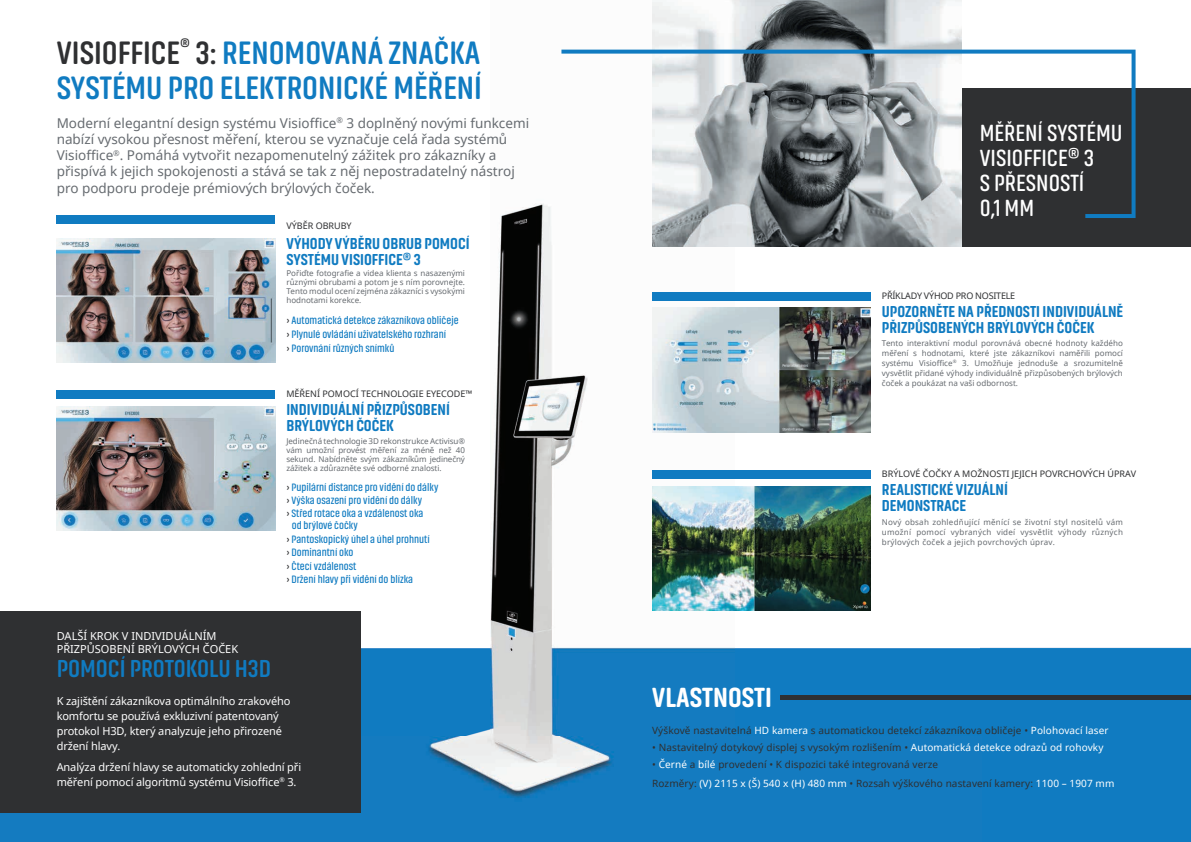
<style>
.page{position:relative;width:1191px;height:842px;background:#fff}
.page>*{position:absolute;margin:0;border:0;box-sizing:border-box;transform-origin:0 0}
.t1{font:700 33px/35px "Akhand Soft";color:#107bc1}
.t2{font:800 28px "Akhand Soft";color:#fff}
.t3{font:700 25px "Akhand Soft";color:#107bc1}
.t4{font:600 24px/25px "Akhand Soft";color:#fff}
.t5{font:800 16px/16px "Akhand Soft";color:#107bc1}
.t6{font:13.5px/16.2px "Noto Sans";color:#666b70}
.t7{font:600 11px/13.4px "Akhand Soft";color:#107bc1}
.t8{font:11px/15px "Noto Sans";letter-spacing:-.01em;color:#fff}
.t9{font:10px/19.8px "Noto Sans";letter-spacing:.01em;color:#2f3032}
.t10{font:9px "Noto Sans";color:#2f3032}
.t11{font:9px "Noto Sans";letter-spacing:-.025em;color:#2f3032}
.t12{font:8px/10px "Noto Sans";color:#666b70;text-align:justify}
.s1{color:#2f3032}
.s2{color:#fff}
</style>
<div class="page">
<img style="left:0;top:0;width:1191px;height:842px">
<div style="left:0;top:611px;width:360px;height:201px;background:#2f3032"></div>
<div style="left:961px;top:88px;width:230px;height:159px;background:#2f3032"></div>
<img style="left:57px;top:238px;width:218px;height:124px">
<img style="left:652px;top:308px;width:218px;height:124px">
<img style="left:652px;top:0;width:309px;height:247px">
<img style="left:652px;top:486px;width:218px;height:125px">
<img style="left:57px;top:406px;width:218px;height:124px">
<svg style="left:561px;top:50px;width:574px;height:168px"></svg>
<div style="left:57px;top:390px;width:218px;height:9px;background:#107bc1"></div>
<div style="left:57px;top:215px;width:218px;height:9px;background:#107bc1"></div>
<div style="left:652px;top:292px;width:218px;height:8px;background:#107bc1"></div>
<div style="left:652px;top:471px;width:218px;height:8px;background:#107bc1"></div>
<hr style="left:780px;top:695px;width:411px;height:4px;background:#2f3032">
<h1 class="t1" style="left:57px;top:35px;width:427px"><span class="s1">VISIOFFICE</span><sup>®</sup> <span class="s1">3:</span> RENOMOVANÁ ZNAČKA<br>SYSTÉMU PRO ELEKTRONICKÉ MĚŘENÍ</h1>
<p class="t6" style="left:57px;top:114px;width:474px">Moderní elegantní design systému Visioffice<sup>®</sup> 3 doplněný novými funkcemi nabízí vysokou přesnost měření, kterou se vyznačuje celá řada systémů Visioffice<sup>®</sup>. Pomáhá vytvořit nezapomenutelný zážitek pro zákazníky a přispívá k jejich spokojenosti a stává se tak z něj nepostradatelný nástroj pro podporu prodeje prémiových brýlových čoček.</p>
<h3 class="t4" style="left:979px;top:120px;width:144px">MĚŘENÍ SYSTÉMU<br>VISIOFFICE® 3<br>S PŘESNOSTÍ<br>0,1 MM</h3>
<p class="t10" style="left:286px;top:220px;width:67px">VÝBĚR OBRUBY</p>
<h3 class="t5" style="left:286px;top:235px;width:185px">VÝHODY VÝBĚRU OBRUB POMOCÍ<br>SYSTÉMU VISIOFFICE® 3</h3>
<p class="t12" style="left:286px;top:269px;width:180px;line-height:9px">Pořiďte fotografie a videa klienta s nasazenými různými obrubami a potom je s ním porovnejte.<br>Tento modul ocení zejména zákazníci s vysokými hodnotami korekce.</p>
<h3 class="t7" style="left:286px;top:314px;width:174px;line-height:14px"><span class="s1">›</span> Automatická detekce zákazníkova obličeje <span class="s1">›</span> Plynulé ovládání uživatelského rozhraní<br><span class="s1">›</span> Porovnání různých snímků</h3>
<p class="t10" style="left:286px;top:388px;width:187px">MĚŘENÍ POMOCÍ TECHNOLOGIE EYECODE™</p>
<h3 class="t5" style="left:286px;top:402px;width:165px">INDIVIDUÁLNÍ PŘIZPŮSOBENÍ<br>BRÝLOVÝCH ČOČEK</h3>
<p class="t12" style="left:286px;top:436px;width:180px;line-height:9px">Jedinečná technologie 3D rekonstrukce Activisu® vám umožní provést měření za méně než 40 sekund. Nabídněte svým zákazníkům jedinečný zážitek a zdůrazněte své odborné znalosti.</p>
<h3 class="t7" style="left:286px;top:480px;width:153px"><span class="s1">›</span> Pupilární distance pro vidění do dálky <span class="s1">›</span> Výška osazení pro vidění do dálky<br><span class="s1">›</span> Střed rotace oka a vzdálenost oka</h3>
<h3 class="t7" style="left:286px;top:519px;width:145px;text-indent:6px">od brýlové čočky<br><span class="s1">›</span> Pantoskopický úhel a úhel prohnutí <span class="s1">›</span> Dominantní oko<br><span class="s1">›</span> Čtecí vzdálenost<br><span class="s1">›</span> Držení hlavy při vidění do blízka</h3>
<h3 class="t8" style="left:57px;top:629px;width:183px;line-height:13px">DALŠÍ KROK V INDIVIDUÁLNÍM<br>PŘIZPŮSOBENÍ BRÝLOVÝCH ČOČEK</h3>
<h3 class="t3" style="left:57px;top:656px;width:216px">POMOCÍ PROTOKOLU H3D</h3>
<h3 class="t8" style="left:57px;top:693px;width:235px">K zajištění zákazníkova optimálního zrakového komfortu se používá exkluzivní patentovaný protokol H3D, který analyzuje jeho přirozené držení hlavy.</h3>
<h3 class="t8" style="left:57px;top:759px;width:246px">Analýza držení hlavy se automaticky zohlední při měření pomocí algoritmů systému Visioffice<sup>®</sup> 3.</h3>
<p class="t11" style="left:882px;top:289px;width:135px">PŘÍKLADY VÝHOD PRO NOSITELE</p>
<h3 class="t5" style="left:882px;top:303px;width:243px">UPOZORNĚTE NA PŘEDNOSTI INDIVIDUÁLNĚ<br>PŘIZPŮSOBENÝCH BRÝLOVÝCH ČOČEK</h3>
<p class="t12" style="left:882px;top:338px;width:242px">Tento interaktivní modul porovnává obecné hodnoty každého měření s hodnotami, které jste zákazníkovi naměřili pomocí systému Visioffice<sup>®</sup> 3. Umožňuje jednoduše a srozumitelně vysvětlit přidané výhody individuálně přizpůsobených brýlových čoček a poukázat na vaši odbornost.</p>
<p class="t10" style="left:882px;top:468px;width:256px">BRÝLOVÉ ČOČKY A MOŽNOSTI JEJICH POVRCHOVÝCH ÚPRAV</p>
<h3 class="t5" style="left:882px;top:482px;width:128px">REALISTICKÉ VIZUÁLNÍ<br>DEMONSTRACE</h3>
<h2 class="t2" style="left:652px;top:682px;width:121px">VLASTNOSTI</h2>
<p class="t12" style="left:882px;top:516px;width:242px">Nový obsah zohledňující měnící se životní styl nositelů vám umožní pomocí vybraných videí vysvětlit výhody různých brýlových čoček a jejich povrchových úprav.</p>
<p class="t9" style="left:652px;top:720px;width:458px">Výškově nastavitelná <span class="s2">HD kamera</span> s automatickou detekcí zákazníkova obličeje • <span class="s2">Polohovací laser</span></p>
<p class="t9" style="left:652px;top:737px;width:453px">• Nastavitelný dotykový displej s vysokým rozlišením • <span class="s2">Automatická detekce odrazů od rohovky</span></p>
<p class="t9" style="left:652px;top:754px;width:464px">• <span class="s2">Černé</span> a <span class="s2">bílé</span> provedení • K dispozici také integrovaná verze<br>Rozměry: <span class="s2">(V) 2115 x (Š) 540 x (H) 480 mm</span> • Rozsah výškového nastavení kamery: <span class="s2">1100 – 1907 mm</span></p>
</div>
